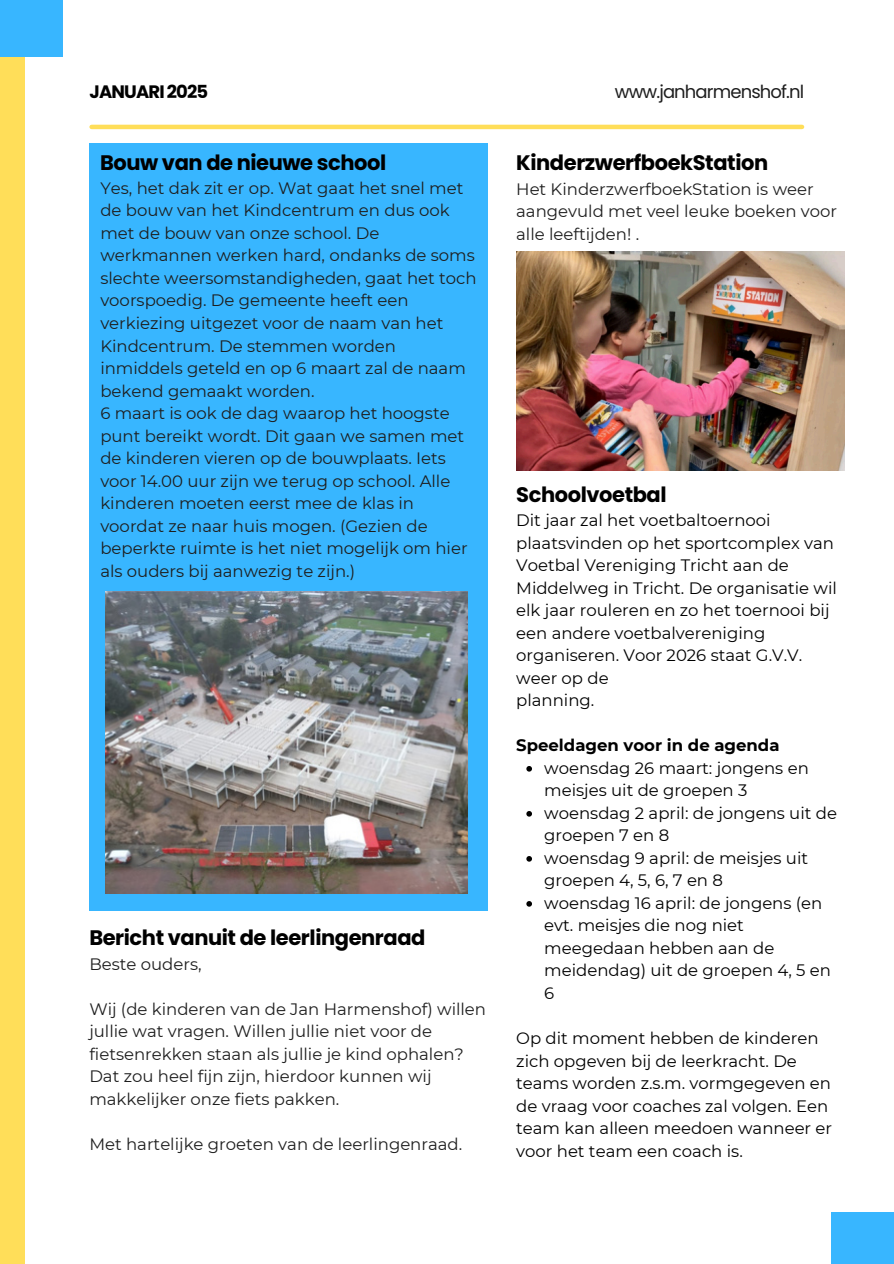
<style>
.page{position:relative;width:894px;height:1264px;background:#fff}
.page>*{position:absolute;margin:0;border:0;box-sizing:border-box;transform-origin:0 0}
.t1{font:700 21px "Poppins";letter-spacing:-.02em;color:#000}
.t2{font:18px "Poppins";letter-spacing:-.05em;color:#1e1e1e}
.t3{font:700 18px "Poppins";letter-spacing:-.05em;color:#000}
.t4{font:16.5px/22.5px "Montserrat";color:#1e1e1e}
.t5{font:16.5px/22.5px "Montserrat";color:#000}
.t6{font:700 16.5px "Montserrat";color:#000}
</style>
<div class="page">
<div style="left:0;top:0;width:24px;height:1263px;background:#ffde59"></div>
<div style="left:0;top:0;width:63px;height:56px;background:#38b6ff"></div>
<div style="left:831px;top:1212px;width:62px;height:51px;background:#38b6ff"></div>
<hr style="left:92px;top:125px;width:709px;height:4px;background:#ffde59">
<div style="left:90px;top:144px;width:398px;height:767px;background:#38b6ff"></div>
<img style="left:516px;top:251px;width:327px;height:219px">
<img style="left:105px;top:592px;width:362px;height:302px">
<svg style="left:526px;top:766px;width:6px;height:5px"></svg>
<svg style="left:526px;top:811px;width:6px;height:5px"></svg>
<svg style="left:526px;top:856px;width:6px;height:5px"></svg>
<svg style="left:526px;top:901px;width:6px;height:5px"></svg>
<p class="t3" style="left:90px;top:82px;width:120px">JANUARI 2025</p>
<p class="t2" style="left:614px;top:81px;width:191px">www.janharmenshof.nl</p>
<p class="t1" style="left:100px;top:150px;width:287px">Bouw van de nieuwe school</p>
<p class="t4" style="left:100px;top:176px;width:378px">Yes, het dak zit er op. Wat gaat het snel met de bouw van het Kindcentrum en dus ook met de bouw van onze school. De werkmannen werken hard, ondanks de soms slechte weersomstandigheden, gaat het toch voorspoedig. De gemeente heeft een verkiezing uitgezet voor de naam van het Kindcentrum. De stemmen worden inmiddels geteld en op 6 maart zal de naam bekend gemaakt worden.<br>6 maart is ook de dag waarop het hoogste punt bereikt wordt. Dit gaan we samen met de kinderen vieren op de bouwplaats. Iets voor 14.00 uur zijn we terug op school. Alle kinderen moeten eerst mee de klas in voordat ze naar huis mogen. (Gezien de beperkte ruimte is het niet mogelijk om hier als ouders bij aanwezig te zijn.)</p>
<p class="t1" style="left:89px;top:925px;width:337px">Bericht vanuit de leerlingenraad</p>
<p class="t4" style="left:89px;top:952px;width:114px">Beste ouders,</p>
<p class="t4" style="left:89px;top:997px;width:398px">Wij (de kinderen van de Jan Harmenshof) willen jullie wat vragen. Willen jullie niet voor de fietsenrekken staan als jullie je kind ophalen?<br>Dat zou heel fijn zijn, hierdoor kunnen wij makkelijker onze fiets pakken.</p>
<p class="t4" style="left:89px;top:1132px;width:374px">Met hartelijke groeten van de leerlingenraad.</p>
<p class="t1" style="left:516px;top:150px;width:253px">KinderzwerfboekStation</p>
<p class="t4" style="left:516px;top:177px;width:322px">Het KinderzwerfboekStation is weer aangevuld met veel leuke boeken voor alle leeftijden! .</p>
<p class="t1" style="left:516px;top:482px;width:152px">Schoolvoetbal</p>
<p class="t5" style="left:516px;top:508px;width:322px">Dit jaar zal het voetbaltoernooi plaatsvinden op het sportcomplex van<br>Voetbal Vereniging Tricht aan de<br>Middelweg in Tricht. De organisatie wil elk jaar rouleren en zo het toernooi bij een andere voetbalvereniging organiseren. Voor 2026 staat G.V.V. weer op de<br>planning.</p>
<p class="t6" style="left:516px;top:733px;width:265px">Speeldagen voor in de agenda</p>
<p class="t5" style="left:544px;top:756px;width:294px">woensdag 26 maart: jongens en meisjes uit de groepen 3 woensdag 2 april: de jongens uit de groepen 7 en 8<br>woensdag 9 april: de meisjes uit groepen 4, 5, 6, 7 en 8<br>woensdag 16 april: de jongens (en evt. meisjes die nog niet meegedaan hebben aan de meidendag) uit de groepen 4, 5 en<br>6</p>
<p class="t5" style="left:516px;top:1026px;width:317px">Op dit moment hebben de kinderen zich opgeven bij de leerkracht. De teams worden z.s.m. vormgegeven en de vraag voor coaches zal volgen. Een team kan alleen meedoen wanneer er voor het team een coach is.</p>
</div>
